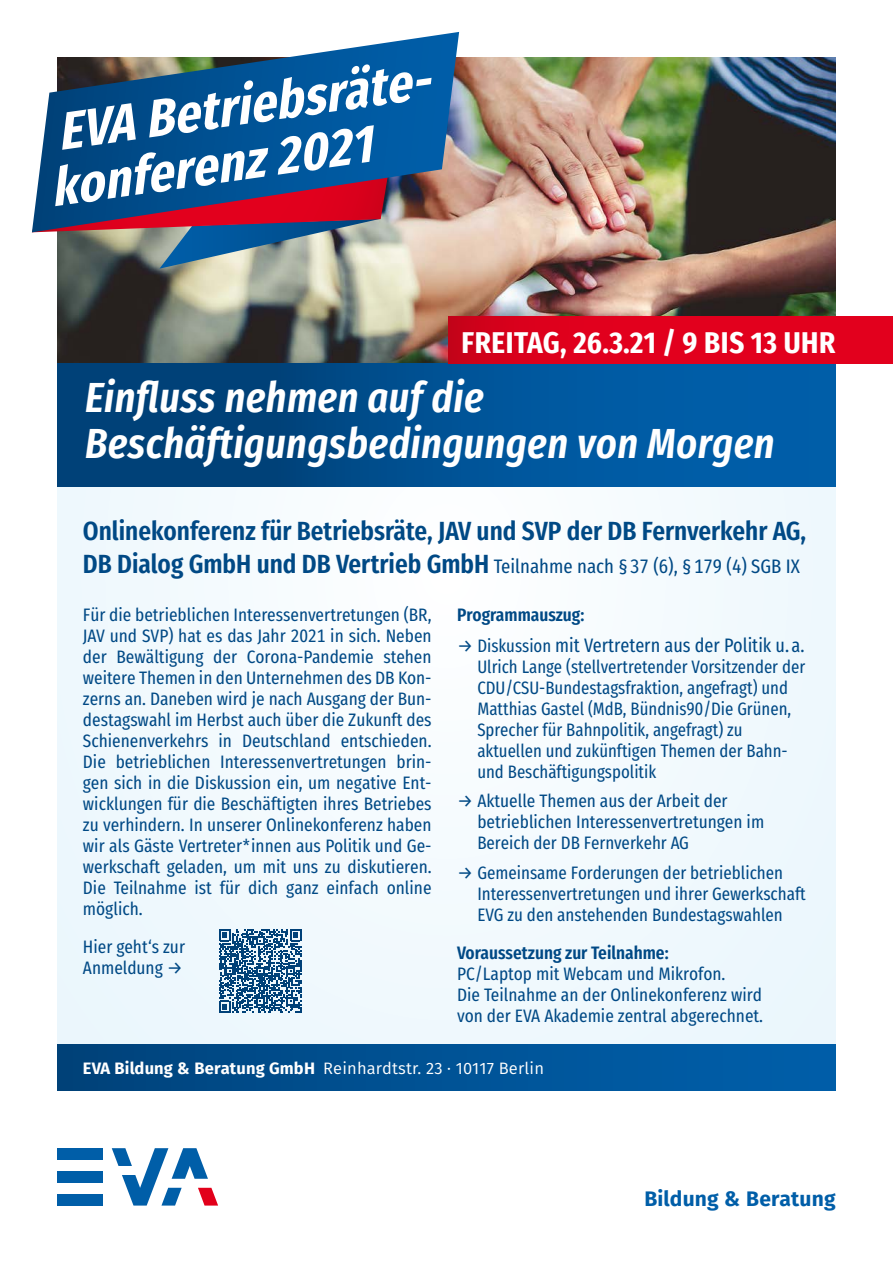
<style>
.page{position:relative;width:893px;height:1263px;background:#fff}
.page>*{position:absolute;margin:0;border:0;box-sizing:border-box;transform-origin:0 0}
.t1{font:italic 700 52.65px/54.9px "Fira Sans Condensed";color:#fff}
.t2{font:italic 600 42px/46.5px "Fira Sans Condensed";letter-spacing:.01em;color:#fff}
.t3{font:700 30px "Fira Sans Condensed";letter-spacing:.02em;color:#fff}
.Zwischenhead_2{font:600 26.25px "Fira Sans Condensed";color:#004985}
.t4{font:700 21px "Fira Sans";letter-spacing:.01em;color:#005ea8}
.Zwischenhead_2-2{font:19.5px "Fira Sans Condensed";color:#004985}
.Zwischenhead_2-3{font:18px/21px "Fira Sans Condensed";color:#004985}
.Zwischenhead_2-4{font:600 18px "Fira Sans Condensed";color:#004985}
.t5{font:16.5px "Fira Sans";letter-spacing:.01em;color:#fff}
.s1{font-weight:600;font-size:26.25px}
.s2{font-size:18px}
.s3{font-weight:600}
.s4{font-weight:700}
</style>
<div class="page">
<div style="left:57px;top:57px;width:779px;height:1025px;background:#f2f9fd"></div>
<div style="left:57px;top:1171px;width:46px;height:11px;background:#005ea8"></div>
<div style="left:57px;top:1194px;width:46px;height:11px;background:#005ea8"></div>
<div style="left:57px;top:1148px;width:46px;height:12px;background:#005ea8"></div>
<svg style="left:112px;top:1148px;width:106px;height:57px"></svg>
<div style="left:57px;top:1044px;width:779px;height:47px;background:linear-gradient(to right,#00437b,#0060ac)"></div>
<img style="left:57px;top:57px;width:779px;height:307px">
<svg style="left:159px;top:232px;width:222px;height:37px;background:#829ea8"></svg>
<svg style="left:32px;top:32px;width:427px;height:200px;background:#436592"></svg>
<div style="left:57px;top:364px;width:779px;height:123px;background:linear-gradient(to right,#003c70,#0063b2)"></div>
<svg style="left:449px;top:317px;width:444px;height:47px;background:#de001c"></svg>
<svg style="left:219px;top:929px;width:83px;height:83px"></svg>
<p class="t1" style="left:38px;top:101px;width:399px;rotate:-8deg">EVA Betriebsräte&shy;konferenz 2021</p>
<p class="t3" style="left:461px;top:315px;width:375px">FREITAG, 26.3.21 / 9 BIS 13 UHR</p>
<p class="t2" style="left:85px;top:374px;width:691px">Einfluss nehmen auf die<br>Beschäftigungsbedingungen von Morgen</p>
<p class="Zwischenhead_2" style="left:83px;top:507px;width:725px">Onlinekonferenz für Betriebsräte, JAV und SVP der DB Fernverkehr AG,</p>
<p class="Zwischenhead_2-2" style="left:83px;top:548px;width:718px"><span class="s1">DB Dialog GmbH und DB Vertrieb GmbH</span> Teilnahme nach § 37 (6), § 179 (4) SGB IX</p>
<p class="Zwischenhead_2-3" style="left:83px;top:602px;width:350px;text-align:justify">Für die betrieblichen Interessenvertretungen (BR, JAV und SVP) hat es das Jahr 2021 in sich. Neben der Bewältigung der Corona-Pandemie stehen weitere Themen in den Unternehmen des DB Kon&shy;zerns an. Daneben wird je nach Ausgang der Bun&shy;destagswahl im Herbst auch über die Zukunft des Schienenverkehrs in Deutschland entschieden.<br>Die betrieblichen Interessenvertretungen brin&shy;gen sich in die Diskussion ein, um negative Ent&shy;wicklungen für die Beschäftigten ihres Betriebes zu verhindern. In unserer Onlinekonferenz haben wir als Gäste Vertreter*innen aus Politik und Ge&shy;werkschaft geladen, um mit uns zu diskutieren.<br>Die Teilnahme ist für dich ganz einfach online möglich.</p>
<p class="Zwischenhead_2-3" style="left:83px;top:934px;width:104px">Hier geht‘s zur<br>Anmeldung →</p>
<p class="Zwischenhead_2-4" style="left:457px;top:598px;width:129px">Programmauszug:</p>
<p class="Zwischenhead_2-2" style="left:457px;top:627px;width:349px"><span class="s2">→ Diskussion</span> mit Vertretern aus der Politik u. a.</p>
<p class="Zwischenhead_2-3" style="left:477px;top:654px;width:329px">Ulrich Lange (stellvertretender Vorsitzender der CDU/CSU-Bundestagsfraktion, angefragt) und Matthias Gastel (MdB, Bündnis90/Die Grünen, Sprecher für Bahnpolitik, angefragt) zu aktuellen und zukünftigen Themen der Bahn&shy;und Beschäftigungspolitik</p>
<p class="Zwischenhead_2-3" style="left:477px;top:788px;width:288px;text-indent:-20px">→ Aktuelle Themen aus der Arbeit der betrieblichen Interessenvertretungen im<br>Bereich der DB Fernverkehr AG</p>
<p class="Zwischenhead_2-3" style="left:477px;top:860px;width:330px;text-indent:-20px">→ Gemeinsame Forderungen der betrieblichen<br>Interessenvertretungen und ihrer Gewerkschaft<br>EVG zu den anstehenden Bundestagswahlen</p>
<p class="Zwischenhead_2-3" style="left:457px;top:940px;width:308px"><span class="s3">Voraussetzung zur Teilnahme:<br></span>PC/Laptop mit Webcam und Mikrofon.<br>Die Teilnahme an der Onlinekonferenz wird von der EVA Akademie zentral abgerechnet.</p>
<p class="t5" style="left:83px;top:1056px;width:463px"><span class="s4">EVA Bildung &amp; Beratung GmbH</span> Reinhardtstr. 23 · 10117 Berlin</p>
<p class="t4" style="left:644px;top:1180px;width:193px">Bildung &amp; Beratung</p>
</div>
